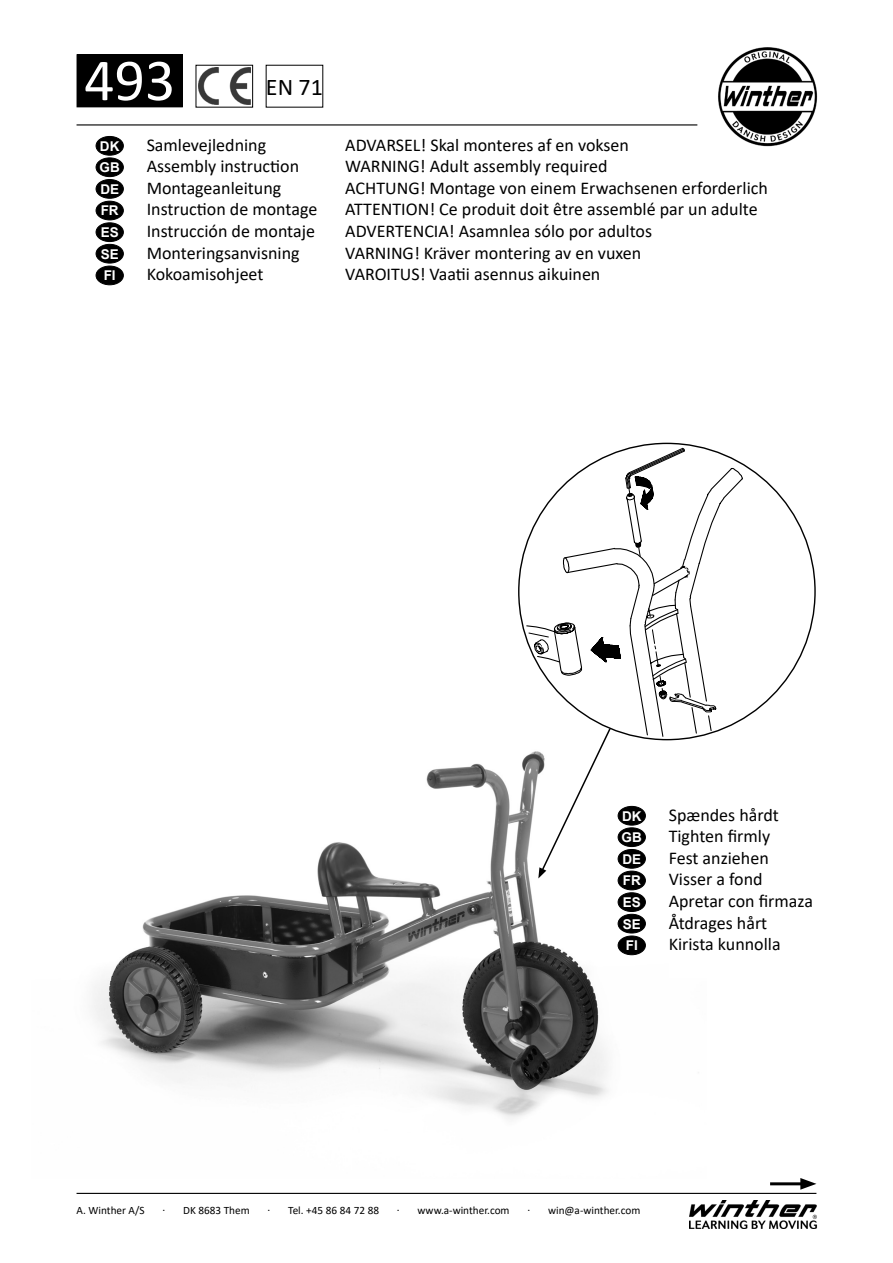
<style>
.page{position:relative;width:893px;height:1263px;background:#fff}
.page>*{position:absolute;margin:0;border:0;box-sizing:border-box;transform-origin:0 0}
.t1{font:60px "Calibri";color:#fff}
.t2{font:24px "Calibri";color:#000}
.t3{font:18px/21.6px "Calibri";color:#000}
.t4{font:700 13.5px/21.6px "Arial";color:#fff;text-align:center}
.t5{font:11.25px "Calibri";color:#000}
</style>
<div class="page">
<img style="left:92px;top:756px;width:554px;height:363px">
<img style="left:689px;top:1200px;width:128px;height:29px">
<div style="left:77px;top:55px;width:105px;height:52px;background:#000"></div>
<div style="left:77px;top:54px;width:106px;height:53px;border:1px solid #000"></div>
<hr style="left:77px;top:124px;width:620px;height:1px;background:#000">
<hr style="left:77px;top:1193px;width:739px;height:1px;background:#000">
<img style="left:198px;top:68px;width:52px;height:37px">
<img style="left:718px;top:47px;width:100px;height:100px">
<div style="left:96px;top:136px;width:27px;height:19px;background:#000;border-radius:50%"></div>
<div style="left:96px;top:136px;width:28px;height:20px;border:1px solid #000;border-radius:50%"></div>
<div style="left:96px;top:158px;width:27px;height:19px;background:#000;border-radius:50%"></div>
<div style="left:96px;top:157px;width:28px;height:20px;border:1px solid #000;border-radius:50%"></div>
<div style="left:96px;top:180px;width:27px;height:18px;background:#000;border-radius:50%"></div>
<div style="left:96px;top:179px;width:28px;height:20px;border:1px solid #000;border-radius:50%"></div>
<div style="left:96px;top:201px;width:27px;height:19px;background:#000;border-radius:50%"></div>
<div style="left:96px;top:201px;width:28px;height:19px;border:1px solid #000;border-radius:50%"></div>
<div style="left:96px;top:223px;width:27px;height:19px;background:#000;border-radius:50%"></div>
<div style="left:96px;top:222px;width:28px;height:20px;border:1px solid #000;border-radius:50%"></div>
<div style="left:96px;top:244px;width:27px;height:19px;background:#000;border-radius:50%"></div>
<div style="left:96px;top:244px;width:28px;height:19px;border:1px solid #000;border-radius:50%"></div>
<div style="left:96px;top:266px;width:27px;height:19px;background:#000;border-radius:50%"></div>
<div style="left:96px;top:266px;width:28px;height:19px;border:1px solid #000;border-radius:50%"></div>
<div style="left:618px;top:871px;width:27px;height:19px;background:#000;border-radius:50%"></div>
<div style="left:618px;top:871px;width:28px;height:19px;border:1px solid #000;border-radius:50%"></div>
<div style="left:618px;top:893px;width:27px;height:18px;background:#000;border-radius:50%"></div>
<div style="left:618px;top:892px;width:28px;height:20px;border:1px solid #000;border-radius:50%"></div>
<div style="left:618px;top:914px;width:27px;height:19px;background:#000;border-radius:50%"></div>
<div style="left:618px;top:914px;width:28px;height:19px;border:1px solid #000;border-radius:50%"></div>
<div style="left:618px;top:936px;width:27px;height:19px;background:#000;border-radius:50%"></div>
<div style="left:618px;top:936px;width:28px;height:19px;border:1px solid #000;border-radius:50%"></div>
<hr style="left:770px;top:1182px;width:36px;height:3px;background:#000">
<svg style="left:800px;top:1178px;width:16px;height:12px"></svg>
<svg style="left:519px;top:464px;width:296px;height:255px"></svg>
<svg style="left:526px;top:443px;width:218px;height:435px"></svg>
<h1 class="t1" style="left:84px;top:39px;width:93px">493</h1>
<h2 class="t2" style="left:266px;top:71px;width:58px">EN 71</h2>
<p class="t4" style="left:100px;top:135px;width:22px">DK<br>GB<br>DE<br>FR<br>ES<br>SE<br>FI</p>
<p class="t3" style="left:147px;top:133px;width:172px">Samlevejledning<br>Assembly instruction<br>Montageanleitung<br>Instruction de montage<br>Instrucción de montaje<br>Monteringsanvisning<br>Kokoamisohjeet</p>
<p class="t3" style="left:345px;top:133px;width:424px">ADVARSEL! Skal monteres af en voksen<br>WARNING! Adult assembly required<br>ACHTUNG! Montage von einem Erwachsenen erforderlich ATTENTION! Ce produit doit être assemblé par un adulte ADVERTENCIA! Asamnlea sólo por adultos<br>VARNING! Kräver montering av en vuxen<br>VAROITUS! Vaatii asennus aikuinen</p>
<p class="t4" style="left:622px;top:805px;width:22px">DK<br>GB<br>DE<br>FR<br>ES<br>SE<br>FI</p>
<p class="t3" style="left:669px;top:803px;width:146px">Spændes hårdt<br>Tighten firmly<br>Fest anziehen<br>Visser a fond<br>Apretar con firmaza<br>Åtdrages hårt<br>Kirista kunnolla</p>
<p class="t5" style="left:77px;top:1202px;width:70px">A. Winther A/S</p>
<p class="t5" style="left:162px;top:1199px;width:4px">.</p>
<p class="t5" style="left:183px;top:1202px;width:68px">DK 8683 Them</p>
<p class="t5" style="left:268px;top:1199px;width:4px">.</p>
<p class="t5" style="left:288px;top:1202px;width:92px">Tel. +45 86 84 72 88</p>
<p class="t5" style="left:397px;top:1199px;width:4px">.</p>
<p class="t5" style="left:417px;top:1202px;width:94px">www.a-winther.com</p>
<p class="t5" style="left:527px;top:1199px;width:4px">.</p>
<p class="t5" style="left:548px;top:1202px;width:94px">win@a-winther.com</p>
</div>
